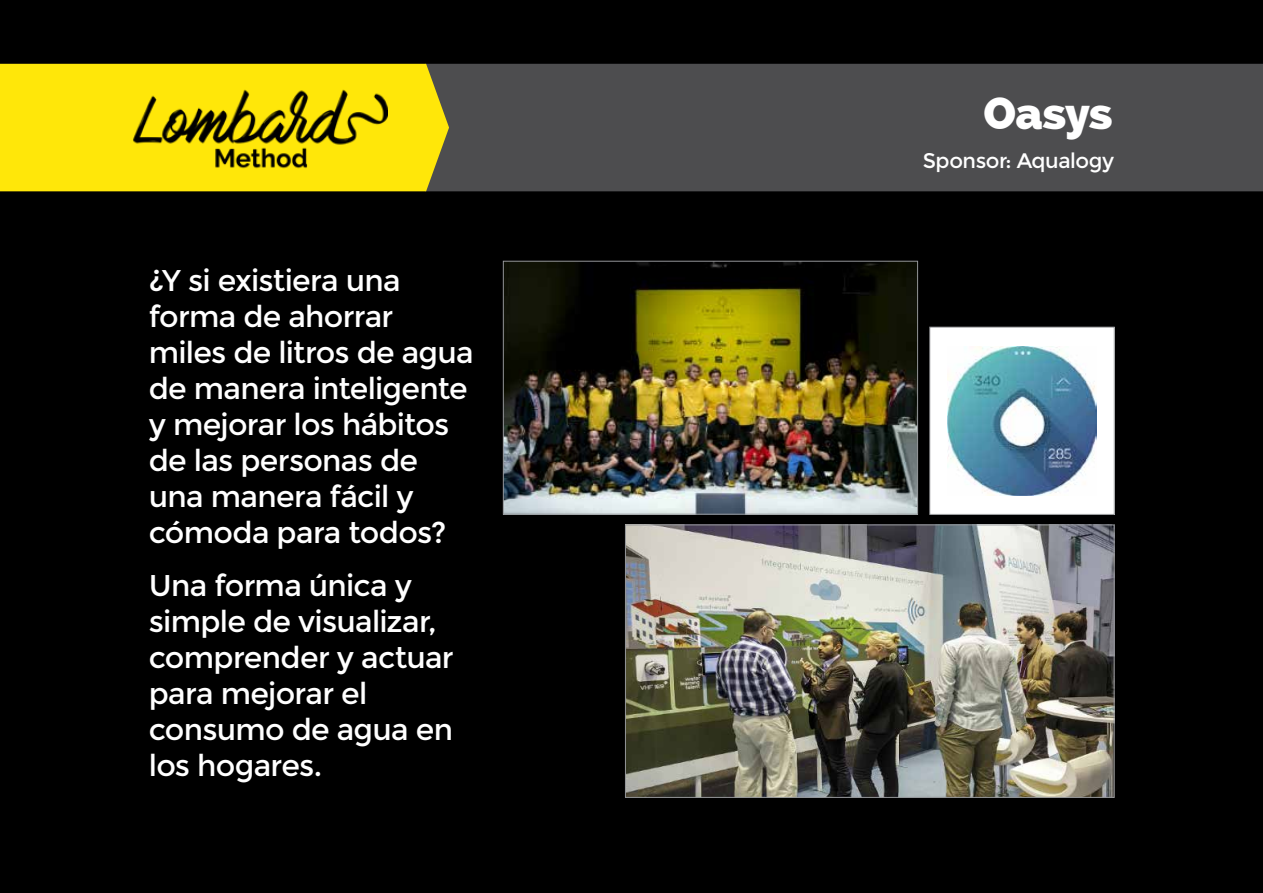
<style>
.page{position:relative;width:1263px;height:893px;background:#000}
.page>*{position:absolute;margin:0;border:0;box-sizing:border-box;transform-origin:0 0}
.t1{font:800 45px "Raleway";letter-spacing:-.01em;color:#fff}
.t2{font:30px/36px "Montserrat";letter-spacing:-.025em;color:#fff}
.t3{font:21px "Montserrat";letter-spacing:-.02em;color:#fff}
</style>
<div class="page">
<div style="left:449px;top:64px;width:814px;height:127px;background:#4d4d4f"></div>
<div style="left:0;top:64px;width:449px;height:127px;background:#ffe709"></div>
<img style="left:131px;top:86px;width:256px;height:106px">
<img style="left:505px;top:263px;width:411px;height:250px">
<div style="left:503px;top:261px;width:415px;height:254px;border:1px solid #939598"></div>
<img style="left:627px;top:526px;width:485px;height:270px">
<div style="left:625px;top:524px;width:489px;height:274px;border:1px solid #939598"></div>
<div style="left:930px;top:327px;width:184px;height:187px;background:#fff"></div>
<img style="left:948px;top:346px;width:148px;height:149px">
<div style="left:929px;top:327px;width:185px;height:188px;border:1px solid #939598"></div>
<p class="t2" style="left:149px;top:262px;width:326px">¿Y si existiera una forma de ahorrar miles de litros de agua de manera inteligente y mejorar los hábitos de las personas de una manera fácil y cómoda para todos?</p>
<p class="t2" style="left:149px;top:567px;width:307px">Una forma única y simple de visualizar, comprender y actuar para mejorar el consumo de agua en los hogares.</p>
<h1 class="t1" style="left:983px;top:87px;width:131px">Oasys</h1>
<p class="t3" style="left:923px;top:148px;width:193px">Sponsor: Aqualogy</p>
</div>
